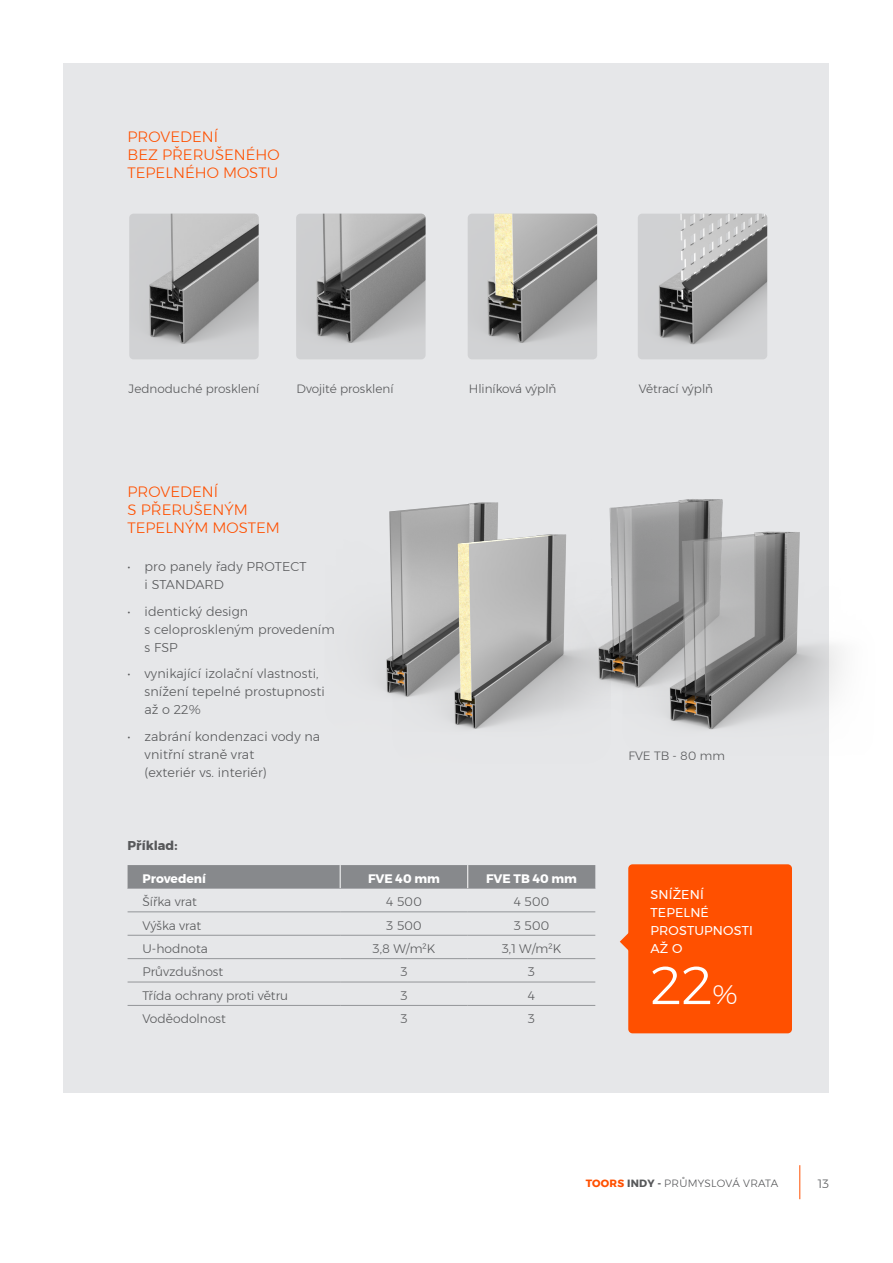
<style>
.page{position:relative;width:893px;height:1263px;background:#fff}
.page>*{position:absolute;margin:0;border:0;box-sizing:border-box;transform-origin:0 0}
.t1{font:300 53.4px "Montserrat";color:#fff}
.t2{font:300 15px/18px "Montserrat";color:#ff5000}
.t3{font:300 12.75px/18px "Montserrat";letter-spacing:.01em;color:#57585a}
.t4{font:12.75px/18px "Montserrat";letter-spacing:.01em;color:#fff}
.t5{font:700 12.75px "Montserrat";color:#57585a}
.t6{font:300 12.3px "Montserrat";color:#57585a}
.t7{font:700 12.3px "Montserrat";color:#fff}
.t8{font:300 12px "Montserrat";color:#57585a}
.t9{font:300 10.5px "Montserrat";letter-spacing:.025em;color:#57585a}
.s1{font-size:26.7px}
.s2{font-weight:700;color:#ff5000}
.s3{font-weight:700}
</style>
<div class="page">
<hr style="left:799px;top:1165px;width:1px;height:34px;background:#ff5000">
<div style="left:64px;top:64px;width:765px;height:1029px;background:#e6e7e9"></div>
<img style="left:378px;top:502px;width:121px;height:193px">
<img style="left:609px;top:499px;width:114px;height:188px">
<img style="left:393px;top:515px;width:218px;height:214px">
<img style="left:623px;top:528px;width:219px;height:202px">
<img style="left:468px;top:214px;width:129px;height:145px">
<img style="left:296px;top:214px;width:130px;height:145px">
<img style="left:129px;top:214px;width:130px;height:145px">
<img style="left:638px;top:214px;width:129px;height:145px">
<hr style="left:128px;top:888px;width:212px;height:1px;background:#a8a9ad">
<hr style="left:340px;top:888px;width:128px;height:1px;background:#a8a9ad">
<hr style="left:468px;top:888px;width:127px;height:1px;background:#a8a9ad">
<div style="left:128px;top:865px;width:467px;height:23px;background:#87898c"></div>
<hr style="left:128px;top:911px;width:212px;height:1px;background:#939598">
<hr style="left:340px;top:911px;width:128px;height:1px;background:#939598">
<hr style="left:468px;top:911px;width:127px;height:1px;background:#939598">
<hr style="left:128px;top:935px;width:212px;height:1px;background:#939598">
<hr style="left:340px;top:935px;width:128px;height:1px;background:#939598">
<hr style="left:468px;top:935px;width:127px;height:1px;background:#939598">
<hr style="left:128px;top:958px;width:212px;height:1px;background:#939598">
<hr style="left:340px;top:958px;width:128px;height:1px;background:#939598">
<hr style="left:468px;top:958px;width:127px;height:1px;background:#939598">
<hr style="left:128px;top:982px;width:212px;height:1px;background:#939598">
<hr style="left:340px;top:982px;width:128px;height:1px;background:#939598">
<hr style="left:468px;top:982px;width:127px;height:1px;background:#939598">
<hr style="left:128px;top:1005px;width:212px;height:1px;background:#939598">
<hr style="left:340px;top:1005px;width:128px;height:1px;background:#939598">
<hr style="left:468px;top:1005px;width:127px;height:1px;background:#939598">
<div style="left:628px;top:864px;width:164px;height:169px;background:#ff5000;border-radius:4px"></div>
<svg style="left:620px;top:931px;width:9px;height:21px"></svg>
<p class="t2" style="left:128px;top:128px;width:154px">PROVEDENÍ<br>BEZ PŘERUŠENÉHO<br>TEPELNÉHO MOSTU</p>
<p class="t8" style="left:129px;top:379px;width:132px">Jednoduché prosklení</p>
<p class="t8" style="left:297px;top:379px;width:98px">Dvojité prosklení</p>
<p class="t8" style="left:469px;top:379px;width:89px">Hliníková výplň</p>
<p class="t8" style="left:639px;top:379px;width:76px">Větrací výplň</p>
<p class="t2" style="left:128px;top:483px;width:154px">PROVEDENÍ<br>S PŘERUŠENÝM<br>TEPELNÝM MOSTEM</p>
<p class="t3" style="left:145px;top:558px;width:163px;text-indent:-17px">• pro panely řady PROTECT i STANDARD</p>
<p class="t3" style="left:145px;top:602px;width:192px;text-indent:-17px">• identický design<br>s celoproskleným provedením s FSP</p>
<p class="t3" style="left:145px;top:665px;width:182px;text-indent:-17px">• vynikající izolační vlastnosti, snížení tepelné prostupnosti až o 22%</p>
<p class="t3" style="left:145px;top:727px;width:177px;text-indent:-17px">• zabrání kondenzaci vody na vnitřní straně vrat<br>(exteriér vs. interiér)</p>
<p class="t5" style="left:128px;top:835px;width:51px">Příklad:</p>
<p class="t7" style="left:142px;top:868px;width:65px">Provedení</p>
<p class="t7" style="left:368px;top:868px;width:73px">FVE 40 mm</p>
<p class="t7" style="left:486px;top:868px;width:92px">FVE TB 40 mm</p>
<p class="t6" style="left:142px;top:892px;width:56px">Šířka vrat</p>
<p class="t6" style="left:386px;top:892px;width:37px">4 500</p>
<p class="t6" style="left:514px;top:892px;width:37px">4 500</p>
<p class="t6" style="left:142px;top:916px;width:60px">Výška vrat</p>
<p class="t6" style="left:386px;top:916px;width:37px">3 500</p>
<p class="t6" style="left:514px;top:916px;width:37px">3 500</p>
<p class="t6" style="left:142px;top:939px;width:67px">U-hodnota</p>
<p class="t6" style="left:373px;top:939px;width:64px">3,8 W/m2K</p>
<p class="t6" style="left:502px;top:939px;width:61px">3,1 W/m2K</p>
<p class="t6" style="left:142px;top:963px;width:82px">Průvzdušnost</p>
<p class="t6" style="left:400px;top:963px;width:9px">3</p>
<p class="t6" style="left:528px;top:963px;width:9px">3</p>
<p class="t6" style="left:142px;top:986px;width:147px">Třída ochrany proti větru</p>
<p class="t6" style="left:400px;top:986px;width:9px">3</p>
<p class="t6" style="left:528px;top:986px;width:9px">4</p>
<p class="t6" style="left:142px;top:1009px;width:85px">Voděodolnost</p>
<p class="t6" style="left:400px;top:1009px;width:9px">3</p>
<p class="t6" style="left:528px;top:1009px;width:9px">3</p>
<p class="t8" style="left:628px;top:746px;width:98px">FVE TB - 80 mm</p>
<p class="t4" style="left:651px;top:885px;width:104px">SNÍŽENÍ<br>TEPELNÉ<br>PROSTUPNOSTI<br>AŽ O</p>
<p class="t1" style="left:651px;top:945px;width:89px">22<span class="s1">%</span></p>
<p class="t9" style="left:586px;top:1176px;width:194px"><span class="s2">TOORS</span> <span class="s3">INDY -</span> PRŮMYSLOVÁ VRATA</p>
<p class="t8" style="left:818px;top:1175px;width:13px">13</p>
</div>
